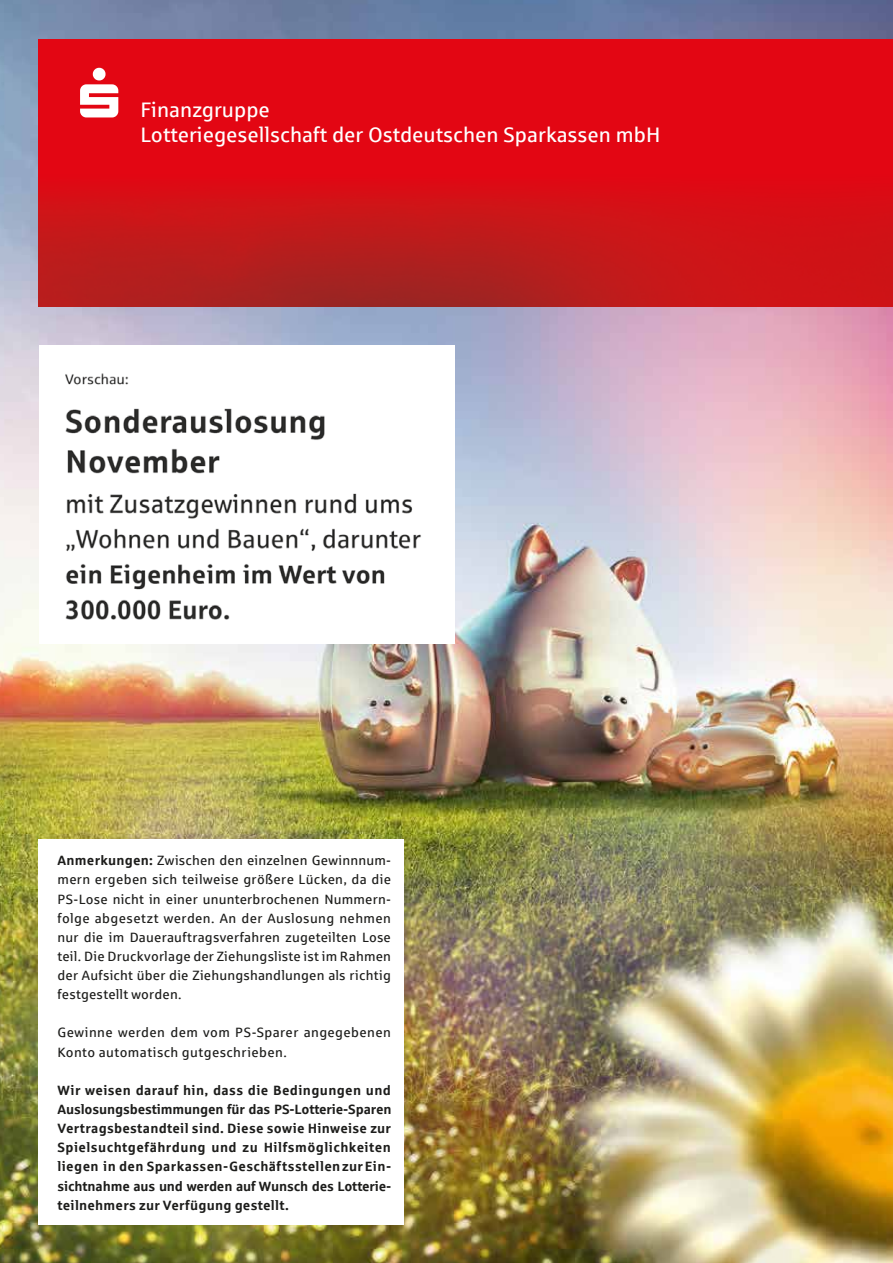
<style>
.page{position:relative;width:893px;height:1263px;background:#fff}
.page>*{position:absolute;margin:0;border:0;box-sizing:border-box;transform-origin:0 0}
.t1{font:21px/24.5px "Sparkasse Rg";color:#fff}
.t2{font:13.5px/19.2px "Sparkasse Rg";letter-spacing:.03em;color:#1d1d1b;text-align:justify}
.t3{font:700 13.5px/19.2px "Sparkasse Rg";letter-spacing:.015em;color:#1d1d1b;text-align:justify}
.s1{font-weight:700}
</style>
<div class="page">
<img style="left:0;top:0;width:893px;height:1263px">
<div style="left:39px;top:839px;width:365px;height:386px;background:#fff"></div>
<img style="left:39px;top:39px;width:854px;height:268px">
<div style="left:39px;top:345px;width:415px;height:299px;background:#fff"></div>
<svg style="left:80px;top:68px;width:38px;height:49px"></svg>
<img style="left:65px;top:373px;width:356px;height:247px">
<h1 class="t1" style="left:140px;top:97px;width:521px">Finanzgruppe<br>Lotteriegesellschaft der Ostdeutschen Sparkassen mbH</h1>
<p class="t2" style="left:57px;top:851px;width:335px"><span class="s1">Anmerkungen:</span> Zwischen den einzelnen Gewinnnum&shy;mern ergeben sich teilweise größere Lücken, da die PS-Lose nicht in einer ununterbrochenen Nummern&shy;folge abgesetzt werden. An der Auslosung nehmen nur die im Dauerauftragsverfahren zugeteilten Lose teil. Die Druckvorlage der Ziehungsliste ist im Rahmen der Aufsicht über die Ziehungshandlungen als richtig festgestellt worden.</p>
<p class="t2" style="left:57px;top:1023px;width:335px">Gewinne werden dem vom PS-Sparer angegebenen<br>Konto automatisch gutgeschrieben.</p>
<p class="t3" style="left:57px;top:1080px;width:336px">Wir weisen darauf hin, dass die Bedingungen und Auslosungsbestimmungen für das PS-Lotterie-Sparen Vertragsbestandteil sind. Diese sowie Hinweise zur Spielsuchtgefährdung und zu Hilfsmöglichkeiten liegen in den Sparkassen-GeschäftsstellenzurEin&shy;sichtnahme aus und werden auf Wunsch des Lotterie&shy;teilnehmers zur Verfügung gestellt.</p>
</div>
